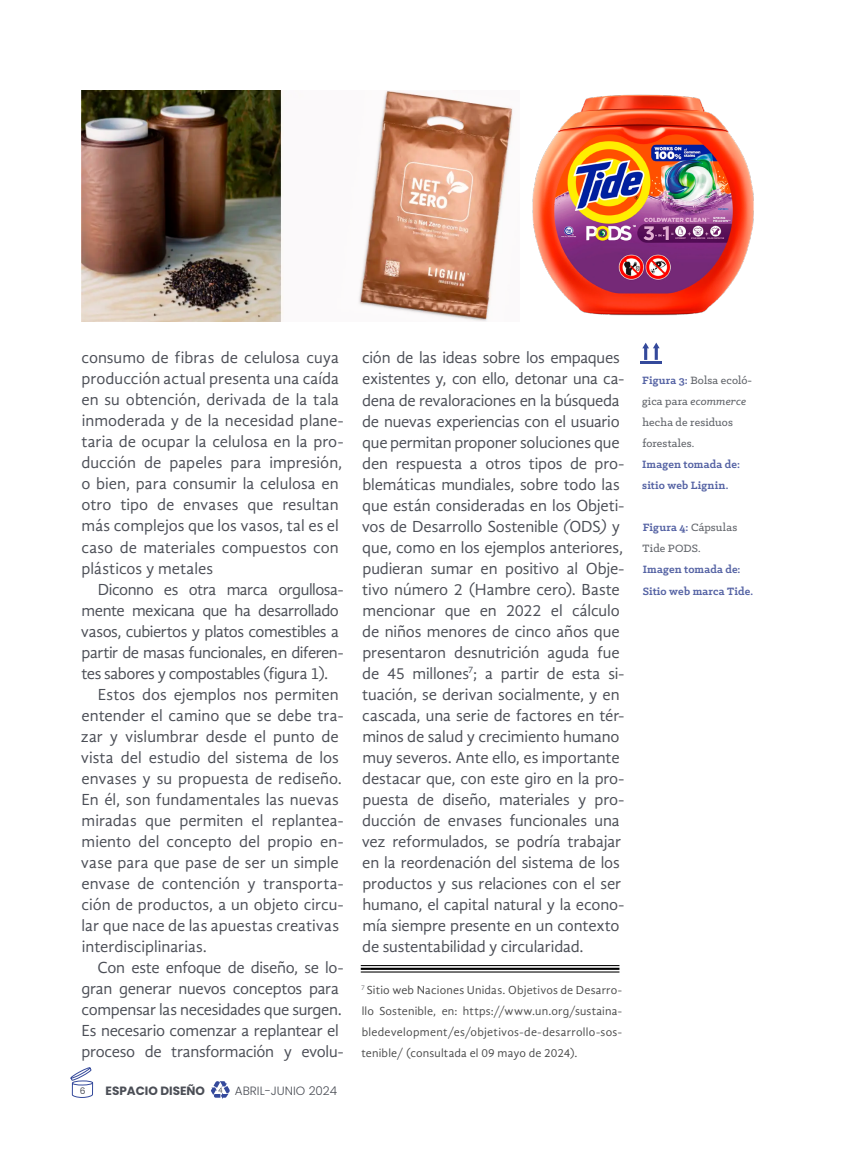
<style>
.page{position:relative;width:851px;height:1149px;background:#fff}
.page>*{position:absolute;margin:0;border:0;box-sizing:border-box;transform-origin:0 0}
.t1{font:16.5px/21px "Gandhi Sans";letter-spacing:-.01em;color:#4b4e56}
.t2{font:16.5px "Gandhi Sans";letter-spacing:-.03em;color:#4b4e56}
.t3{font:12px/21px "Gandhi Sans";letter-spacing:.015em;color:#4b4b4b;text-align:justify}
.t4{font:500 12px/21px "Klinic Slab";letter-spacing:.015em;color:#63666c}
.t5{font:700 12px/21px "Klinic Slab";letter-spacing:.015em;color:#5563a4}
.t6{font:300 12px "Poppins";color:#4b4e56}
.t7{font:700 12px "Poppins";color:#4b4e56}
.t8{font:9px "Poppins";color:#4b4e56}
.s1{font-style:italic}
.s2{font-weight:700;color:#5563a4}
</style>
<div class="page">
<svg style="left:70px;top:1067px;width:23px;height:30px"></svg>
<svg style="left:211px;top:1081px;width:18px;height:17px"></svg>
<img style="left:532px;top:94px;width:222px;height:222px">
<svg style="left:642px;top:342px;width:17px;height:18px"></svg>
<hr style="left:640px;top:361px;width:21px;height:2px;background:#34499b">
<hr style="left:361px;top:964px;width:258px;height:1px;background:#000">
<hr style="left:361px;top:967px;width:258px;height:2px;background:#000">
<hr style="left:361px;top:971px;width:258px;height:1px;background:#000">
<img style="left:81px;top:90px;width:432px;height:231px">
<p class="t1" style="left:81px;top:347px;width:263px">consumo de fibras de celulosa cuya producción actual presenta una caída en su obtención, derivada de la tala inmoderada y de la necesidad plane&shy;taria de ocupar la celulosa en la pro&shy;ducción de papeles para impresión, o bien, para consumir la celulosa en otro tipo de envases que resultan más complejos que los vasos, tal es el caso de materiales compuestos con plásticos y metales</p>
<p class="t2" style="left:98px;top:579px;width:247px">Diconno es otra marca orgullosa-</p>
<p class="t2" style="left:82px;top:600px;width:259px">mente mexicana que ha desarrollado</p>
<p class="t2" style="left:81px;top:621px;width:259px">vasos, cubiertos y platos comestibles a</p>
<p class="t2" style="left:82px;top:642px;width:263px">partir de masas funcionales, en diferen-</p>
<p class="t2" style="left:81px;top:663px;width:248px">tes sabores y compostables (figura 1).</p>
<p class="t1" style="left:98px;top:683px;width:242px">Estos dos ejemplos nos permiten</p>
<p class="t1" style="left:81px;top:704px;width:263px">entender el camino que se debe tra-</p>
<p class="t1" style="left:81px;top:725px;width:259px">zar y vislumbrar desde el punto de</p>
<p class="t1" style="left:81px;top:746px;width:259px">vista del estudio del sistema de los</p>
<p class="t1" style="left:81px;top:767px;width:262px">envases y su propuesta de rediseño.</p>
<p class="t1" style="left:81px;top:788px;width:259px">En él, son fundamentales las nuevas</p>
<p class="t1" style="left:82px;top:809px;width:263px">miradas que permiten el replantea-</p>
<p class="t1" style="left:82px;top:830px;width:263px">miento del concepto del propio en-</p>
<p class="t1" style="left:81px;top:851px;width:259px">vase para que pase de ser un simple</p>
<p class="t1" style="left:81px;top:872px;width:263px">envase de contención y transporta-</p>
<p class="t1" style="left:81px;top:893px;width:263px">ción de productos, a un objeto circu-</p>
<p class="t1" style="left:82px;top:914px;width:259px">lar que nace de las apuestas creativas</p>
<p class="t1" style="left:82px;top:935px;width:127px">interdisciplinarias.</p>
<p class="t1" style="left:98px;top:956px;width:247px">Con este enfoque de diseño, se lo-</p>
<p class="t1" style="left:81px;top:977px;width:259px">gran generar nuevos conceptos para</p>
<p class="t1" style="left:81px;top:998px;width:262px">compensar las necesidades que surgen.</p>
<p class="t1" style="left:81px;top:1019px;width:259px">Es necesario comenzar a replantear el</p>
<p class="t1" style="left:82px;top:1040px;width:263px">proceso de transformación y evolu-</p>
<p class="t8" style="left:80px;top:1085px;width:7px">6</p>
<p class="t7" style="left:106px;top:1083px;width:101px">ESPACIO DISEÑO</p>
<p class="t6" style="left:235px;top:1083px;width:104px">ABRIL-JUNIO 2024</p>
<p class="t1" style="left:361px;top:347px;width:264px">ción de las ideas sobre los empaques existentes y, con ello, detonar una ca&shy;dena de revaloraciones en la búsqueda de nuevas experiencias con el usuario que permitan proponer soluciones que den respuesta a otros tipos de pro&shy;blemáticas mundiales, sobre todo las que están consideradas en los Objeti&shy;vos de Desarrollo Sostenible <span class="s1">(</span>ODS<span class="s1">)</span> y que, como en los ejemplos anteriores, pudieran sumar en positivo al Obje&shy;tivo número 2 (Hambre cero). Baste mencionar que en 2022 el cálculo de niños menores de cinco años que presentaron desnutrición aguda fue de 45 millones<sup>7</sup>; a partir de esta si&shy;tuación, se derivan socialmente, y en cascada, una serie de factores en tér&shy;minos de salud y crecimiento humano muy severos. Ante ello, es importante destacar que, con este giro en la pro&shy;puesta de diseño, materiales y pro&shy;ducción de envases funcionales una vez reformulados, se podría trabajar en la reordenación del sistema de los productos y sus relaciones con el ser humano, el capital natural y la econo&shy;mía siempre presente en un contexto de sustentabilidad y circularidad.</p>
<p class="t3" style="left:361px;top:978px;width:262px"><sup>7</sup> Sitio web Naciones Unidas. Objetivos de Desarro&shy;llo Sostenible, en: https://www.un.org/sustaina&shy;bledevelopment/es/objetivos-de-desarrollo-sos&shy;tenible/ (consultada el 09 mayo de 2024).</p>
<p class="t4" style="left:642px;top:369px;width:112px"><span class="s2">Figura 3:</span> Bolsa ecoló&shy;gica para <span class="s1">ecommerce </span>hecha de residuos forestales.</p>
<p class="t5" style="left:642px;top:453px;width:99px">Imagen tomada de: sitio web Lignin.</p>
<p class="t4" style="left:642px;top:516px;width:96px"><span class="s2">Figura 4:</span> Cápsulas<br>Tide PODS.</p>
<p class="t5" style="left:642px;top:558px;width:112px">Imagen tomada de:<br>Sitio web marca Tide.</p>
</div>
